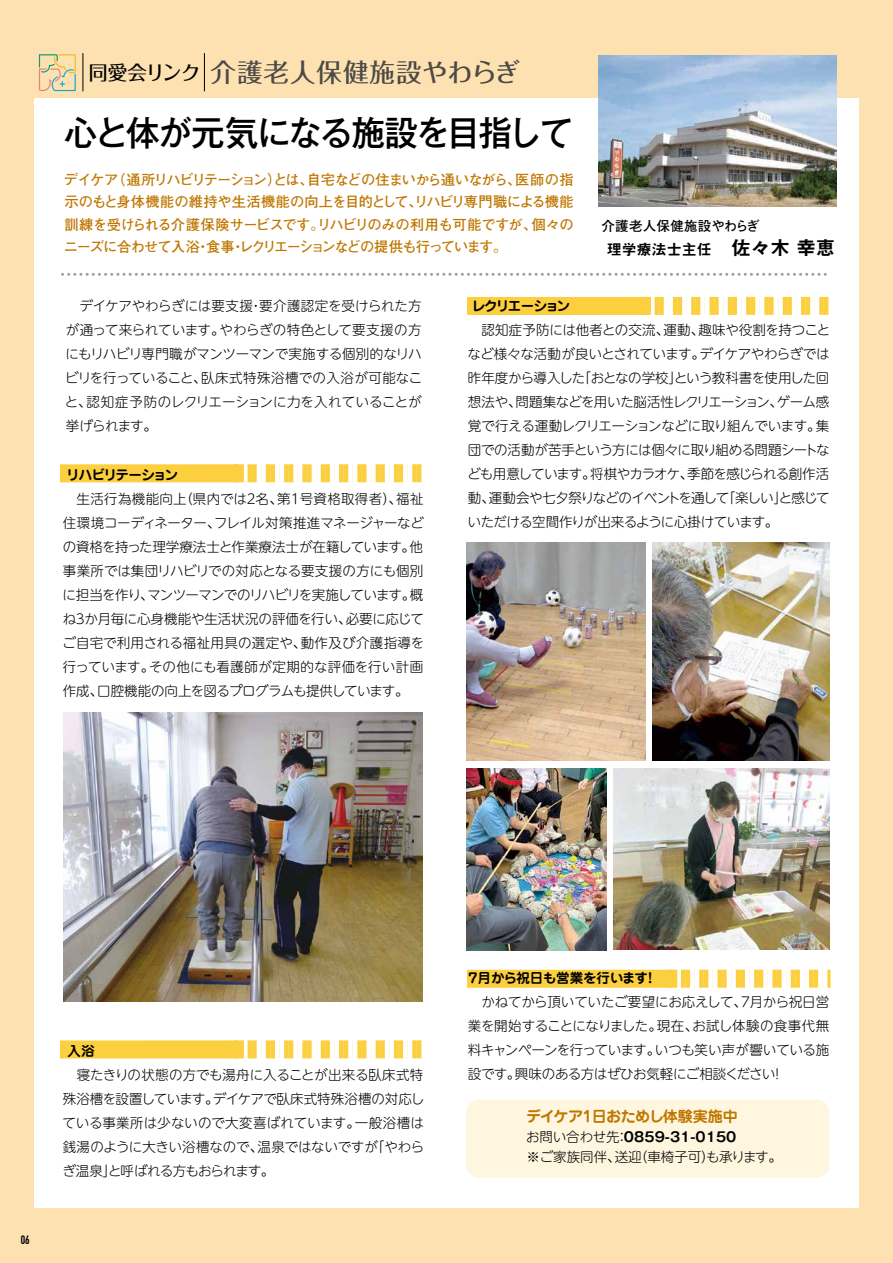
<style>
.page{position:relative;width:893px;height:1263px;background:#fde1b0}
.page>*{position:absolute;margin:0;border:0;box-sizing:border-box;transform-origin:0 0}
.t1{font:500 34.5px "Gothic MB101 Pro";letter-spacing:-.045em;color:#000;scale:.96 1}
.t2{font:500 25.5px "Folk Pro";letter-spacing:.04em;color:#4c4948}
.t3{font:700 15px "Jun 501 Pro";letter-spacing:-.035em;color:#c07700}
.t4{font:15px "Midashi Go Pro MB31";color:#000}
.t5{font:700 14.25px/22.5px "Futo Go B101 Pro";letter-spacing:-.05em;color:#c07700;text-align:justify}
.t6{font:300 13.5px/24px "UD Shin M Go Pr 6 N";letter-spacing:-.025em;color:#000;text-align:justify}
.t7{font:300 13.5px "UD Shin M Go Pr 6 N";color:#000}
.t8{font:700 13.5px "Gothic MB101 Pro De";letter-spacing:-.24em;color:#000}
.t9{font:700 13.5px "Jun 501 Pro";letter-spacing:-.015em;color:#000}
.t10{font:700 13.5px "Futo Go B101 Pro";letter-spacing:.02em;color:#000}
.t11{font:700 13.5px "Jun 501 Pro";letter-spacing:-.09em;color:#000}
.t12{font:700 13.5px "Jun 501 Pro";letter-spacing:-.11em;color:#000}
.t13{font:700 13.5px "Jun 501 Pro";letter-spacing:-.055em;color:#000}
.t14{font:700 12px "DIN Condensed";color:#000}
.s1{font-size:19.5px;color:#000}
.s2{font-size:19.5px}
.s3{font-family:"UD Shin M Go Pr 6 N";font-weight:300}
.s4{font-family:"Gothic MB101 Pro De";font-weight:700}
</style>
<div class="page">
<div style="left:34px;top:98px;width:825px;height:1110px;background:#fff"></div>
<div style="left:60px;top:464px;width:184px;height:18px;background:#fccf3e"></div>
<svg style="left:234px;top:464px;width:188px;height:18px"></svg>
<div style="left:60px;top:1040px;width:184px;height:18px;background:#fccf3e"></div>
<svg style="left:234px;top:1040px;width:188px;height:18px"></svg>
<div style="left:467px;top:297px;width:184px;height:18px;background:#fccf3e"></div>
<svg style="left:646px;top:297px;width:183px;height:18px"></svg>
<div style="left:467px;top:970px;width:210px;height:18px;background:#fccf3e"></div>
<svg style="left:667px;top:970px;width:164px;height:18px"></svg>
<svg style="left:62px;top:273px;width:765px;height:3px"></svg>
<svg style="left:39px;top:54px;width:37px;height:37px"></svg>
<hr style="left:83px;top:53px;width:1px;height:38px;background:#000">
<hr style="left:204px;top:53px;width:1px;height:38px;background:#000">
<img style="left:598px;top:55px;width:239px;height:152px">
<img style="left:64px;top:712px;width:358px;height:289px">
<img style="left:467px;top:543px;width:178px;height:218px">
<img style="left:653px;top:543px;width:176px;height:218px">
<img style="left:466px;top:769px;width:140px;height:181px">
<img style="left:614px;top:768px;width:215px;height:182px">
<div style="left:466px;top:1099px;width:363px;height:78px;background:#fff6df;border-radius:13px"></div>
<h2 class="t2" style="left:88px;top:51px;width:433px"><span class="s1">同愛会リンク</span>介護老人保健施設やわらぎ</h2>
<h1 class="t1" style="left:64px;top:105px;width:531px">心と体が元気になる施設を目指して</h1>
<p class="t5" style="left:64px;top:166px;width:512px">デイケア（通所リハビリテーション）とは、自宅などの住まいから通いながら、医師の指示のもと身体機能の維持や生活機能の向上を目的として、リハビリ専門職による機能訓練を受けられる介護保険サービスです。リハビリのみの利用も可能ですが、個々のニーズに合わせて入浴・食事・レクリエーションなどの提供も行っています。</p>
<p class="t10" style="left:601px;top:215px;width:159px">介護老人保健施設やわらぎ</p>
<p class="t4" style="left:607px;top:237px;width:230px">理学療法士主任<span class="s2">　佐々木 幸恵</span></p>
<p class="t6" style="left:65px;top:293px;width:359px">　デイケアやわらぎには要支援・要介護認定を受けられた方が通って来られています。やわらぎの特色として要支援の方にもリハビリ専門職がマンツーマンで実施する個別的なリハビリを行っていること、臥床式特殊浴槽での入浴が可能なこと、認知症予防のレクリエーションに力を入れていることが挙げられます。</p>
<p class="t11" style="left:66px;top:464px;width:114px">リハビリテーション</p>
<p class="t6" style="left:62px;top:486px;width:363px">　生活行為機能向上（県内では２名、第１号資格取得者）、福祉住環境コーディネーター、フレイル対策推進マネージャーなどの資格を持った理学療法士と作業療法士が在籍しています。他事業所では集団リハビリでの対応となる要支援の方にも個別に担当を作り、マンツーマンでのリハビリを実施しています。概ね３か月毎に心身機能や生活状況の評価を行い、必要に応じてご自宅で利用される福祉用具の選定や、動作及び介護指導を行っています。その他にも看護師が定期的な評価を行い計画作成、口腔機能の向上を図るプログラムも提供しています。</p>
<p class="t12" style="left:472px;top:295px;width:100px">レクリエーション</p>
<p class="t6" style="left:467px;top:317px;width:364px">　認知症予防には他者との交流、運動、趣味や役割を持つことなど様々な活動が良いとされています。デイケアやわらぎでは昨年度から導入した「おとなの学校」という教科書を使用した回想法や、問題集などを用いた脳活性レクリエーション、ゲーム感覚で行える運動レクリエーションなどに取り組んでいます。集団での活動が苦手という方には個々に取り組める問題シートなども用意しています。将棋やカラオケ、季節を感じられる創作活動、運動会や七夕祭りなどのイベントを通して「楽しい」と感じていただける空間作りが出来るように心掛けています。</p>
<p class="t14" style="left:21px;top:1231px;width:10px">06</p>
<p class="t13" style="left:68px;top:1040px;width:29px">入浴</p>
<p class="t6" style="left:62px;top:1062px;width:363px">　寝たきりの状態の方でも湯舟に入ることが出来る臥床式特殊浴槽を設置しています。デイケアで臥床式特殊浴槽の対応している事業所は少ないので大変喜ばれています。一般浴槽は銭湯のように大きい浴槽なので、温泉ではないですが「やわらぎ温泉」と呼ばれる方もおられます。</p>
<p class="t9" style="left:466px;top:967px;width:192px">７月から祝日も営業を行います！</p>
<p class="t6" style="left:468px;top:989px;width:363px">　かねてから頂いていたご要望にお応えして、７月から祝日営業を開始することになりました。現在、お試し体験の食事代無料キャンペーンを行っています。いつも笑い声が響いている施設です。興味のある方はぜひお気軽にご相談ください！</p>
<p class="t3" style="left:526px;top:1104px;width:213px">デイケア1日おためし体験実施中</p>
<p class="t8" style="left:526px;top:1126px;width:213px"><span class="s3">お問い合わせ先：</span>０８５９-３1-０１５０</p>
<p class="t7" style="left:527px;top:1145px;width:257px"><span class="s4">※</span>ご家族同伴、送迎（車椅子可）も承ります。</p>
</div>
